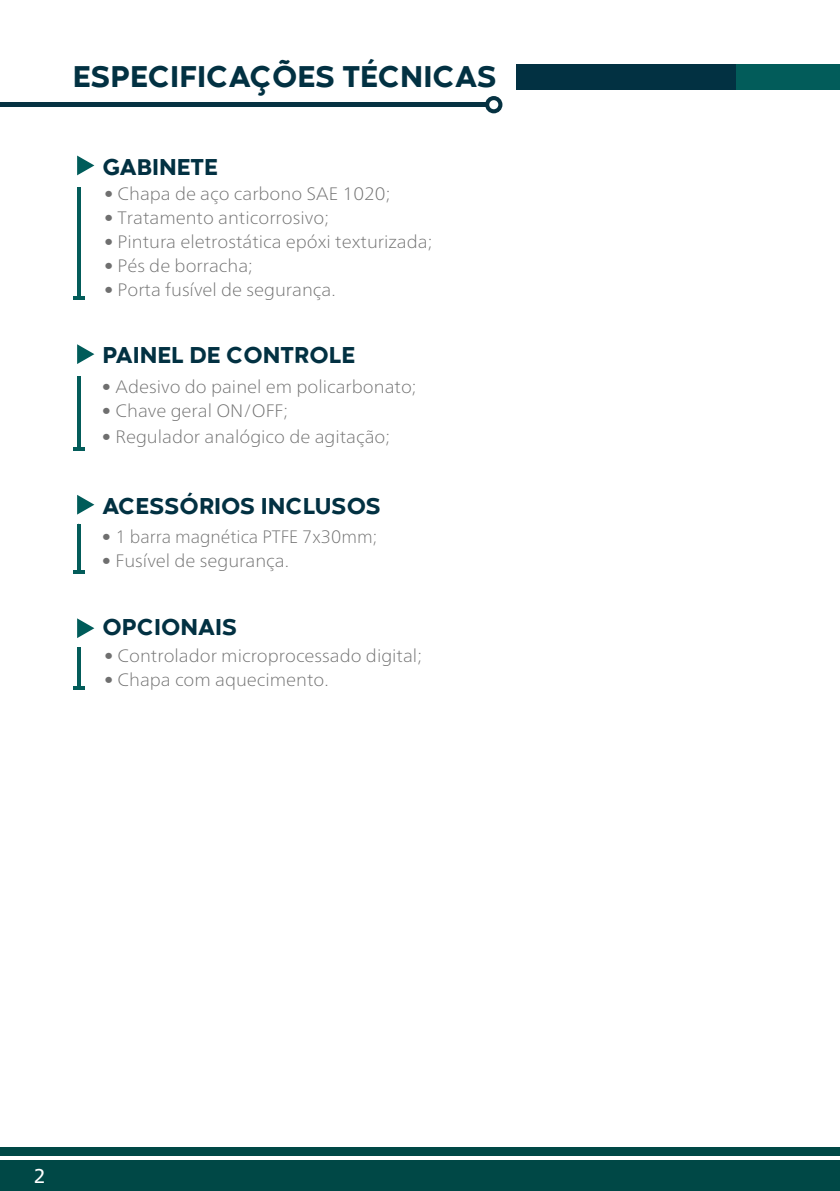
<style>
.page{position:relative;width:840px;height:1191px;background:#fff}
.page>*{position:absolute;margin:0;border:0;box-sizing:border-box;transform-origin:0 0}
.t1{font:800 31px "Codec Warm Trial";color:#023142}
.t2{font:800 23.8px "Codec Warm Trial";color:#023142}
.t3{font:20px "Frutiger Neue LT";color:#fff}
.t4{font:100 18px "Frutiger Neue LT";color:#6f6f6f;scale:1.05 1}
</style>
<div class="page">
<div style="left:516px;top:64px;width:323px;height:25px;background:#023142"></div>
<div style="left:736px;top:64px;width:103px;height:25px;background:#025c5a"></div>
<div style="left:0;top:1160px;width:839px;height:31px;background:#004846"></div>
<div style="left:0;top:1147px;width:839px;height:8px;background:#004846"></div>
<hr style="left:0;top:103px;width:486px;height:4px;background:#063242">
<div style="left:485px;top:96px;width:17px;height:17px;background:#063242;border-radius:50%"></div>
<div style="left:489px;top:100px;width:9px;height:9px;background:#fff;border-radius:50%"></div>
<hr style="left:77px;top:187px;width:3px;height:111px;background:#035c5a">
<svg style="left:73px;top:297px;width:11px;height:3px"></svg>
<svg style="left:77px;top:156px;width:17px;height:19px"></svg>
<hr style="left:77px;top:376px;width:3px;height:73px;background:#035c5a">
<svg style="left:73px;top:447px;width:11px;height:3px"></svg>
<svg style="left:77px;top:344px;width:17px;height:20px"></svg>
<hr style="left:77px;top:647px;width:3px;height:40px;background:#035c5a">
<svg style="left:73px;top:686px;width:11px;height:3px"></svg>
<svg style="left:77px;top:618px;width:17px;height:20px"></svg>
<hr style="left:77px;top:524px;width:3px;height:47px;background:#035c5a">
<svg style="left:73px;top:571px;width:11px;height:3px"></svg>
<svg style="left:77px;top:495px;width:17px;height:19px"></svg>
<h1 class="t1" style="left:73px;top:56px;width:425px">ESPECIFICAÇÕES TÉCNICAS</h1>
<h2 class="t2" style="left:102px;top:151px;width:117px">GABINETE</h2>
<p class="t4" style="left:104px;top:182px;width:274px">• Chapa de aço carbono SAE 1020;</p>
<p class="t4" style="left:104px;top:206px;width:216px">• Tratamento anticorrosivo;</p>
<p class="t4" style="left:104px;top:230px;width:314px">• Pintura eletrostática epóxi texturizada;</p>
<p class="t4" style="left:104px;top:254px;width:143px">• Pés de borracha;</p>
<p class="t4" style="left:104px;top:278px;width:222px">• Porta fusível de segurança.</p>
<h2 class="t2" style="left:102px;top:340px;width:254px">PAINEL DE CONTROLE</h2>
<p class="t4" style="left:102px;top:375px;width:301px">• Adesivo do painel em policarbonato;</p>
<p class="t4" style="left:102px;top:399px;width:179px">• Chave geral ON/OFF;</p>
<p class="t4" style="left:102px;top:425px;width:276px">• Regulador analógico de agitação;</p>
<h2 class="t2" style="left:102px;top:490px;width:280px">ACESSÓRIOS INCLUSOS</h2>
<p class="t4" style="left:102px;top:526px;width:263px">• 1 barra magnética PTFE 7x30mm;</p>
<p class="t4" style="left:102px;top:550px;width:179px">• Fusível de segurança.</p>
<h2 class="t2" style="left:102px;top:612px;width:136px">OPCIONAIS</h2>
<p class="t4" style="left:104px;top:645px;width:304px">• Controlador microprocessado digital;</p>
<p class="t4" style="left:104px;top:669px;width:215px">• Chapa com aquecimento.</p>
<p class="t3" style="left:34px;top:1164px;width:13px">2</p>
</div>
